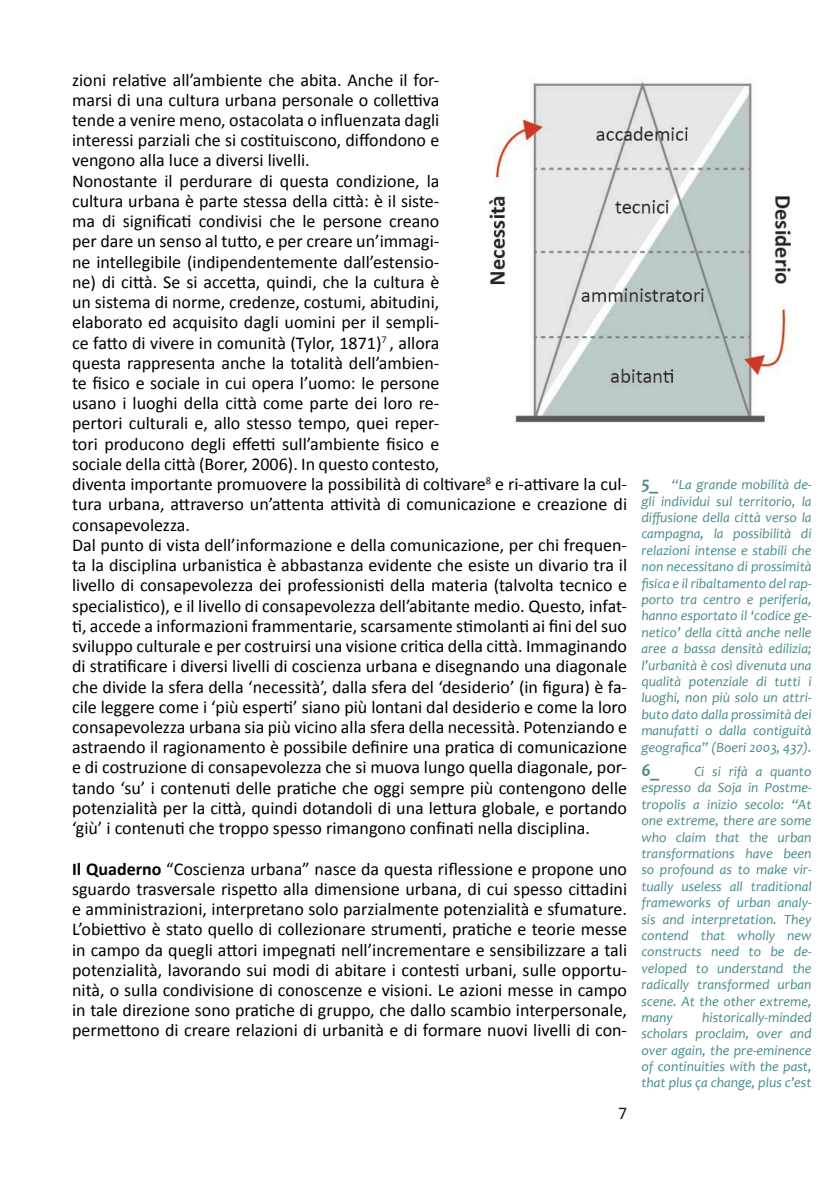
<style>
.page{position:relative;width:840px;height:1191px;background:#fff}
.page>*{position:absolute;margin:0;border:0;box-sizing:border-box;transform-origin:0 0}
.t1{font:18px/20.2px "Calibri";color:#000}
.t2{font:italic 700 18px "Candara";color:#468b8e}
.t3{font:18px "Calibri";color:#231f20}
.t4{font:italic 14px/16.4px "Candara";color:#468b8e;text-align:justify}
.s1{font-weight:700}
.s2{font-weight:700;font-size:18px}
</style>
<div class="page">
<img style="left:488px;top:81px;width:303px;height:342px">
<p class="t1" style="left:72px;top:69px;width:556px">zioni relative all’ambiente che abita. Anche il for-<br>marsi di una cultura urbana personale o collettiva<br>tende a venire meno, ostacolata o influenzata dagli<br>interessi parziali che si costituiscono, diffondono e<br>vengono alla luce a diversi livelli.<br>Nonostante il perdurare di questa condizione, la<br>cultura urbana è parte stessa della città: è il siste-<br>ma di significati condivisi che le persone creano<br>per dare un senso al tutto, e per creare un’immagi-<br>ne intellegibile (indipendentemente dall’estensio-<br>ne) di città. Se si accetta, quindi, che la cultura è<br>un sistema di norme, credenze, costumi, abitudini,<br>elaborato ed acquisito dagli uomini per il sempli-<br>ce fatto di vivere in comunità (Tylor, 1871)<sup>7</sup> , allora<br>questa rappresenta anche la totalità dell’ambien-<br>te fisico e sociale in cui opera l’uomo: le persone<br>usano i luoghi della città come parte dei loro re-<br>pertori culturali e, allo stesso tempo, quei reper-<br>tori producono degli effetti sull’ambiente fisico e<br>sociale della città (Borer, 2006). In questo contesto,<br>diventa importante promuovere la possibilità di coltivare<sup>8</sup> e ri-attivare la cul&shy;tura urbana, attraverso un’attenta attività di comunicazione e creazione di consapevolezza.<br>Dal punto di vista dell’informazione e della comunicazione, per chi frequen&shy;ta la disciplina urbanistica è abbastanza evidente che esiste un divario tra il livello di consapevolezza dei professionisti della materia (talvolta tecnico e specialistico), e il livello di consapevolezza dell’abitante medio. Questo, infat&shy;ti, accede a informazioni frammentarie, scarsamente stimolanti ai fini del suo sviluppo culturale e per costruirsi una visione critica della città. Immaginando di stratificare i diversi livelli di coscienza urbana e disegnando una diagonale che divide la sfera della ‘necessità’, dalla sfera del ‘desiderio’ (in figura) è fa&shy;cile leggere come i ‘più esperti’ siano più lontani dal desiderio e come la loro consapevolezza urbana sia più vicino alla sfera della necessità. Potenziando e astraendo il ragionamento è possibile definire una pratica di comunicazione e di costruzione di consapevolezza che si muova lungo quella diagonale, por&shy;tando ‘su’ i contenuti delle pratiche che oggi sempre più contengono delle potenzialità per la città, quindi dotandoli di una lettura globale, e portando ‘giù’ i contenuti che troppo spesso rimangono confinati nella disciplina.</p>
<p class="t1" style="left:72px;top:858px;width:556px;text-align:justify"><span class="s1">Il Quaderno</span> “Coscienza urbana” nasce da questa riflessione e propone uno sguardo trasversale rispetto alla dimensione urbana, di cui spesso cittadini e amministrazioni, interpretano solo parzialmente potenzialità e sfumature.<br>L’obiettivo è stato quello di collezionare strumenti, pratiche e teorie messe in campo da quegli attori impegnati nell’incrementare e sensibilizzare a tali potenzialità, lavorando sui modi di abitare i contesti urbani, sulle opportu&shy;nità, o sulla condivisione di conoscenze e visioni. Le azioni messe in campo in tale direzione sono pratiche di gruppo, che dallo scambio interpersonale, permettono di creare relazioni di urbanità e di formare nuovi livelli di con-</p>
<p class="t3" style="left:617px;top:1101px;width:11px">7</p>
<p class="t4" style="left:641px;top:476px;width:172px"><span class="s2">5_</span> “La grande mobilità de&shy;gli individui sul territorio, la diffusione della città verso la campagna, la possibilità di relazioni intense e stabili che non necessitano di prossimità fisica e il ribaltamento del rap&shy;porto tra centro e periferia, hanno esportato il ‘codice ge&shy;netico’ della città anche nelle aree a bassa densità edilizia; l’urbanità è così divenuta una qualità potenziale di tutti i luoghi, non più solo un attri&shy;buto dato dalla prossimità dei manufatti o dalla contiguità geografica” (Boeri 2003, 437).</p>
<p class="t2" style="left:641px;top:759px;width:20px">6_</p>
<p class="t4" style="left:641px;top:763px;width:172px;text-indent:53px">Ci si rifà a quanto espresso da Soja in Postme&shy;tropolis a inizio secolo: “At one extreme, there are some who claim that the urban transformations have been so profound as to make vir&shy;tually useless all traditional frameworks of urban analy&shy;sis and interpretation. They contend that wholly new constructs need to be de&shy;veloped to understand the radically transformed urban scene. At the other extreme, many</p>
<p class="t4" style="left:641px;top:1009px;width:172px;text-indent:61px">historically-minded scholars proclaim, over and over again, the pre-eminence of continuities with the past, that plus ça change, plus c’est</p>
</div>
